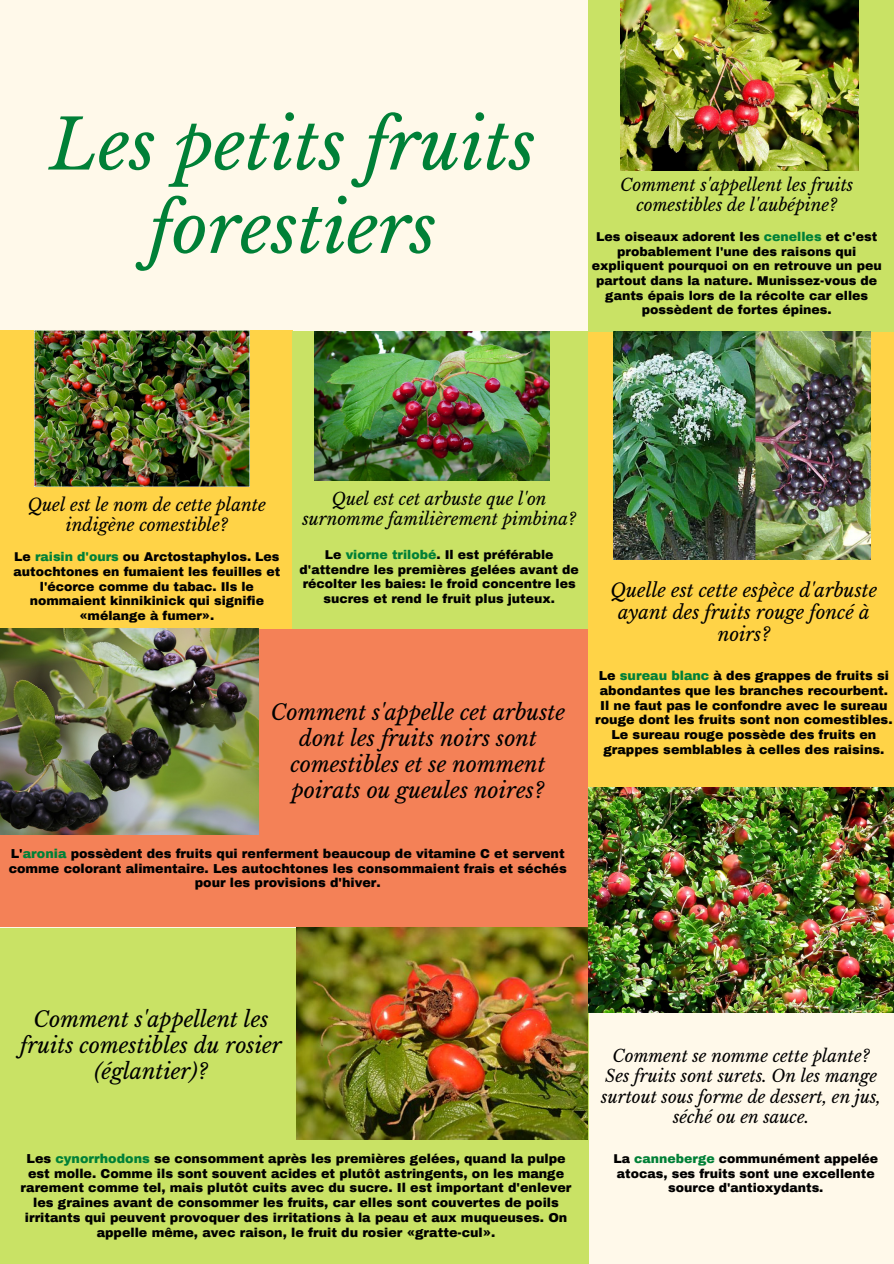
<style>
.page{position:relative;width:894px;height:1264px;background:#fff}
.page>*{position:absolute;margin:0;border:0;box-sizing:border-box;transform-origin:0 0}
.t1{font:italic 69px/83.2px "Libre Baskerville";color:#008037;text-align:center}
.t2{font:italic 21.45px/26px "Libre Baskerville";color:#000;text-align:center}
.t3{font:italic 18.6px/22.2px "Libre Baskerville";color:#000;text-align:center}
.t4{font:italic 17.1px/20.7px "Libre Baskerville";color:#000;text-align:center}
.t5{font:italic 16.95px/19.8px "Libre Baskerville";color:#000;text-align:center}
.t6{font:900 12.6px/14.9px "Archivo";color:#000;text-align:center}
.t7{font:900 12.45px/14.5px "Archivo";color:#000;text-align:center}
.s1{color:#008037}
</style>
<div class="page">
<div style="left:0;top:0;width:893px;height:1263px;background:#fff9ea"></div>
<div style="left:0;top:628px;width:590px;height:299px;background:#f48157"></div>
<div style="left:0;top:330px;width:293px;height:299px;background:#ffd347"></div>
<div style="left:588px;top:331px;width:305px;height:455px;background:#ffd347"></div>
<div style="left:292px;top:331px;width:295px;height:298px;background:#c9e265"></div>
<div style="left:0;top:927px;width:588px;height:336px;background:#c9e265"></div>
<div style="left:588px;top:0;width:305px;height:331px;background:#c9e265"></div>
<img style="left:34px;top:330px;width:215px;height:156px">
<img style="left:1px;top:628px;width:258px;height:206px">
<img style="left:588px;top:787px;width:305px;height:225px">
<img style="left:613px;top:331px;width:256px;height:228px">
<img style="left:296px;top:927px;width:291px;height:212px">
<img style="left:620px;top:0;width:238px;height:170px">
<img style="left:314px;top:331px;width:235px;height:149px">
<p class="t1" style="left:50px;top:104px;width:487px">Les petits fruits forestiers</p>
<p class="t5" style="left:620px;top:175px;width:235px">Comment s'appellent les fruits comestibles de l'aubépine?</p>
<p class="t7" style="left:591px;top:230px;width:291px">Les oiseaux adorent les <span class="s1">cenelles</span> et c'est probablement l'une des raisons qui expliquent pourquoi on en retrouve un peu partout dans la nature. Munissez-vous de gants épais lors de la récolte car elles possèdent de fortes épines.</p>
<p class="t4" style="left:28px;top:494px;width:240px">Quel est le nom de cette plante indigène comestible?</p>
<p class="t7" style="left:14px;top:550px;width:268px">Le <span class="s1">raisin d'ours</span> ou Arctostaphylos. Les autochtones en fumaient les feuilles et l'écorce comme du tabac. Ils le nommaient kinnikinick qui signifie «mélange à fumer».</p>
<p class="t5" style="left:302px;top:489px;width:275px">Quel est cet arbuste que l'on surnomme familièrement pimbina?</p>
<p class="t7" style="left:299px;top:548px;width:280px">Le <span class="s1">viorne trilobé</span>. Il est préférable d'attendre les premières gelées avant de récolter les baies: le froid concentre les sucres et rend le fruit plus juteux.</p>
<p class="t2" style="left:271px;top:699px;width:296px">Comment s'appelle cet arbuste dont les fruits noirs sont comestibles et se nomment poirats ou gueules noires?</p>
<p class="t3" style="left:610px;top:579px;width:268px">Quelle est cette espèce d'arbuste ayant des fruits rouge foncé à noirs?</p>
<p class="t6" style="left:598px;top:668px;width:292px;text-align:left">Le <span class="s1">sureau blanc</span> à des grappes de fruits si abondantes que les branches recourbent.</p>
<p class="t6" style="left:595px;top:698px;width:299px">Il ne faut pas le confondre avec le sureau rouge dont les fruits sont non comestibles.<br>Le sureau rouge possède des fruits en grappes semblables à celles des raisins.</p>
<p class="t6" style="left:9px;top:846px;width:559px">L'<span class="s1">aronia</span> possèdent des fruits qui renferment beaucoup de vitamine C et servent comme colorant alimentaire. Les autochtones les consommaient frais et séchés pour les provisions d'hiver.</p>
<p class="t2" style="left:20px;top:1006px;width:263px">Comment s'appellent les fruits comestibles du rosier (églantier)?</p>
<p class="t6" style="left:21px;top:1151px;width:552px">Les <span class="s1">cynorrhodons</span> se consomment après les premières gelées, quand la pulpe est molle. Comme ils sont souvent acides et plutôt astringents, on les mange rarement comme tel, mais plutôt cuits avec du sucre. Il est important d'enlever les graines avant de consommer les fruits, car elles sont couvertes de poils irritants qui peuvent provoquer des irritations à la peau et aux muqueuses. On appelle même, avec raison, le fruit du rosier «gratte-cul».</p>
<p class="t5" style="left:612px;top:1046px;width:258px">Comment se nomme cette plante?</p>
<p class="t5" style="left:601px;top:1066px;width:281px;line-height:20.2px">Ses fruits sont surets. On les mange surtout sous forme de dessert, en jus, séché ou en sauce.</p>
<p class="t7" style="left:613px;top:1151px;width:266px">La <span class="s1">canneberge</span> communément appelée atocas, ses fruits sont une excellente source d'antioxydants.</p>
</div>
